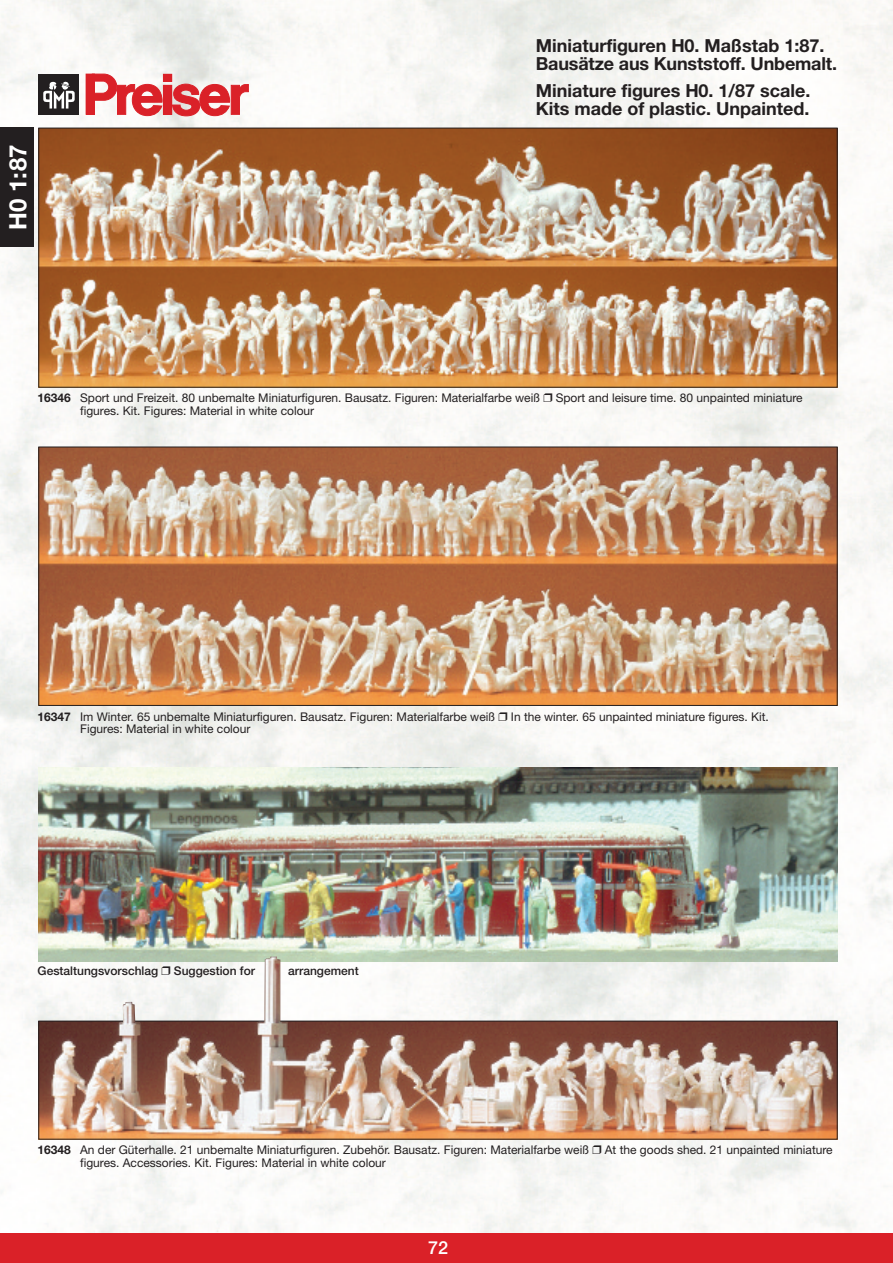
<style>
.page{position:relative;width:893px;height:1263px;background:#fff}
.page>*{position:absolute;margin:0;border:0;box-sizing:border-box;transform-origin:0 0}
.t1{font:700 24px "Helvetica Neue";color:#fff}
.t2{font:700 18px/18px "Helvetica Neue";color:#231f20}
.t3{font:500 18px "Helvetica Neue";color:#fff}
.t4{font:12px/12.8px "Helvetica Neue";color:#231f20}
.t5{font:500 12px "Helvetica Neue";color:#231f20}
.s1{font-weight:700}
.s2{font-family:"Monotype Sorts"}
.s3{font-family:"Monotype Sorts";font-weight:400}
</style>
<div class="page">
<img style="left:0;top:0;width:893px;height:1233px">
<div style="left:0;top:1233px;width:893px;height:30px;background:#da2128"></div>
<div style="left:86px;top:74px;width:8px;height:40px;background:#da2128"></div>
<svg style="left:92px;top:74px;width:70px;height:42px"></svg>
<div style="left:163px;top:85px;width:9px;height:29px;background:#da2128"></div>
<div style="left:163px;top:74px;width:9px;height:7px;background:#da2128"></div>
<svg style="left:172px;top:84px;width:77px;height:32px"></svg>
<div style="left:39px;top:74px;width:40px;height:40px;background:#231f20"></div>
<svg style="left:43px;top:82px;width:32px;height:27px"></svg>
<div style="left:0;top:128px;width:34px;height:119px;background:#231f20"></div>
<img style="left:38px;top:768px;width:800px;height:193px">
<img style="left:40px;top:130px;width:796px;height:256px">
<div style="left:38px;top:128px;width:800px;height:260px;border:1px solid #231f20"></div>
<img style="left:40px;top:448px;width:796px;height:256px">
<div style="left:38px;top:446px;width:800px;height:260px;border:1px solid #231f20"></div>
<img style="left:40px;top:1022px;width:796px;height:116px">
<div style="left:38px;top:1020px;width:800px;height:120px;border:1px solid #231f20"></div>
<img style="left:119px;top:957px;width:168px;height:78px">
<h1 class="t1" style="left:10px;top:230px;width:87px;rotate:-90deg">H0 1:87</h1>
<h2 class="t2" style="left:536px;top:38px;width:303px">Miniaturfiguren H0. Maßstab 1:87.<br>Bausätze aus Kunststoff. Unbemalt.</h2>
<h2 class="t2" style="left:536px;top:83px;width:276px">Miniature figures H0. 1/87 scale.<br>Kits made of plastic. Unpainted.</h2>
<p class="t4" style="left:80px;top:393px;width:724px;text-indent:-43px"><span class="s1">16346</span> Sport und Freizeit. 80 unbemalte Miniaturfiguren. Bausatz. Figuren: Materialfarbe weiß <span class="s2">❒</span> Sport and leisure time. 80 unpainted miniature figures. Kit. Figures: Material in white colour</p>
<p class="t4" style="left:80px;top:711px;width:690px;text-indent:-43px"><span class="s1">16347</span> Im Winter. 65 unbemalte Miniaturfiguren. Bausatz. Figuren: Materialfarbe weiß <span class="s2">❒</span> In the winter. 65 unpainted miniature figures. Kit.<br>Figures: Material in white colour</p>
<p class="t5" style="left:38px;top:967px;width:219px">Gestaltungsvorschlag <span class="s3">❒</span> Suggestion for</p>
<p class="t5" style="left:288px;top:967px;width:72px">arrangement</p>
<p class="t4" style="left:80px;top:1144px;width:754px;text-indent:-43px"><span class="s1">16348</span> An der Güterhalle. 21 unbemalte Miniaturfiguren. Zubehör. Bausatz. Figuren: Materialfarbe weiß <span class="s2">❒</span> At the goods shed. 21 unpainted miniature figures. Accessories. Kit. Figures: Material in white colour</p>
<h2 class="t3" style="left:428px;top:1241px;width:21px">72</h2>
</div>
